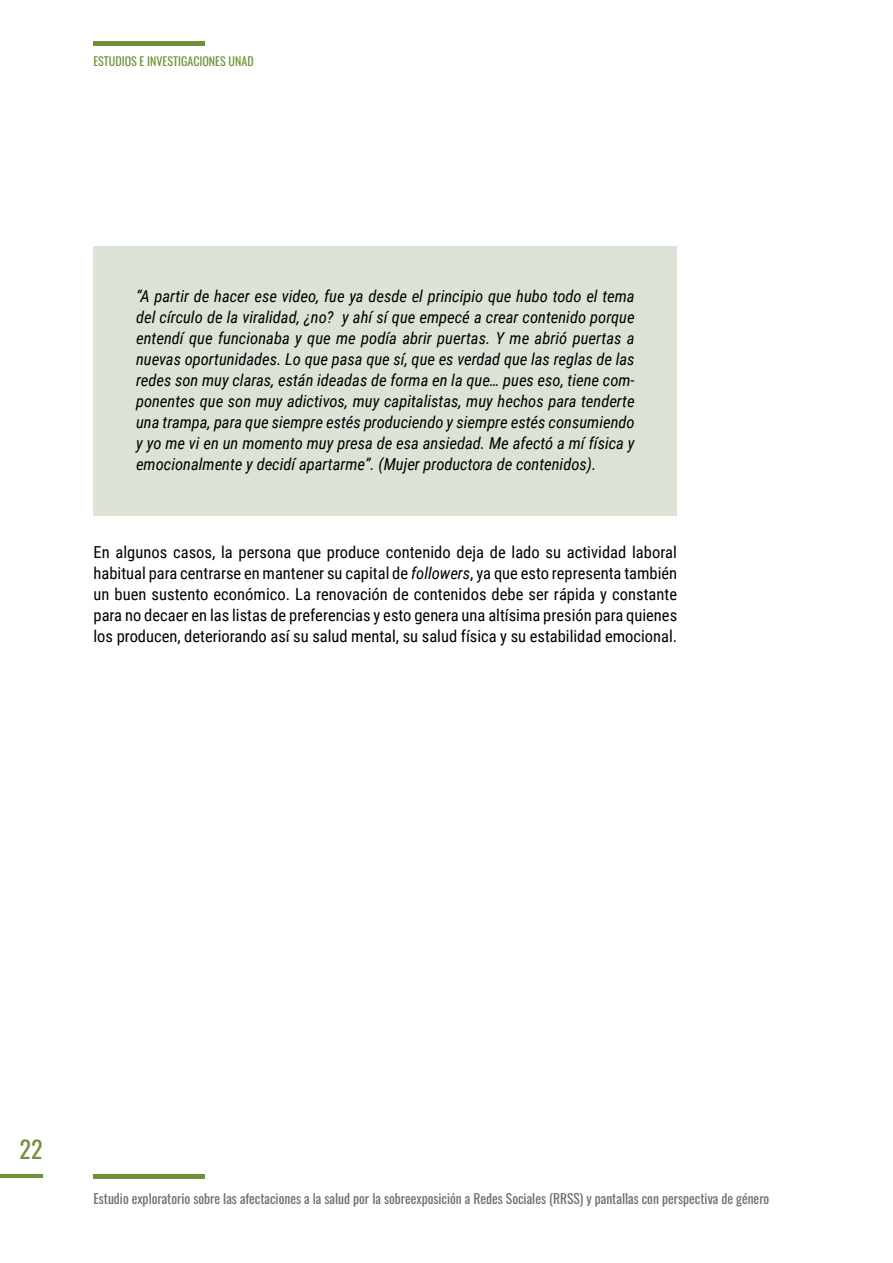
<style>
.page{position:relative;width:893px;height:1263px;background:#fff}
.page>*{position:absolute;margin:0;border:0;box-sizing:border-box;transform-origin:0 0}
.t1{font:24px "Oswald";color:#6f9237}
.cita{font:italic 16.5px/21px "Roboto Condensed";color:#000;text-align:justify}
.t2{font:16.5px/21px "Roboto Condensed";color:#000;text-align:justify}
.t3{font:13.5px "Oswald";color:#706f6f}
.t4{font:12px "Oswald";color:#6f9237}
.s1{font-style:italic}
</style>
<div class="page">
<hr style="left:0;top:1174px;width:43px;height:4px;background:#6e9137">
<hr style="left:93px;top:1174px;width:112px;height:4px;background:#6e9137">
<hr style="left:93px;top:42px;width:112px;height:4px;background:#6e9137">
<div style="left:94px;top:247px;width:583px;height:269px;background:#dce3d6"></div>
<p class="t4" style="left:93px;top:50px;width:162px">ESTUDIOS E INVESTIGACIONES UNAD</p>
<p class="cita" style="left:136px;top:285px;width:500px">“A partir de hacer ese video, fue ya desde el principio que hubo todo el tema del círculo de la viralidad, ¿no? y ahí sí que empecé a crear contenido porque entendí que funcionaba y que me podía abrir puertas. Y me abrió puertas a nuevas oportunidades. Lo que pasa que sí, que es verdad que las reglas de las redes son muy claras, están ideadas de forma en la que… pues eso, tiene com&shy;ponentes que son muy adictivos, muy capitalistas, muy hechos para tenderte una trampa, para que siempre estés produciendo y siempre estés consumiendo y yo me vi en un momento muy presa de esa ansiedad. Me afectó a mí física y emocionalmente y decidí apartarme”. (Mujer productora de contenidos).</p>
<p class="t2" style="left:94px;top:541px;width:585px">En algunos casos, la persona que produce contenido deja de lado su actividad laboral habitual para centrarse en mantener su capital de <span class="s1">followers</span>, ya que esto representa también un buen sustento económico. La renovación de contenidos debe ser rápida y constante para no decaer en las listas de preferencias y esto genera una altísima presión para quienes los producen, deteriorando así su salud mental, su salud física y su estabilidad emocional.</p>
<h1 class="t1" style="left:20px;top:1128px;width:24px">22</h1>
<p class="t3" style="left:93px;top:1186px;width:677px">Estudio exploratorio sobre las afectaciones a la salud por la sobreexposición a Redes Sociales (RRSS) y pantallas con perspectiva de género</p>
</div>
